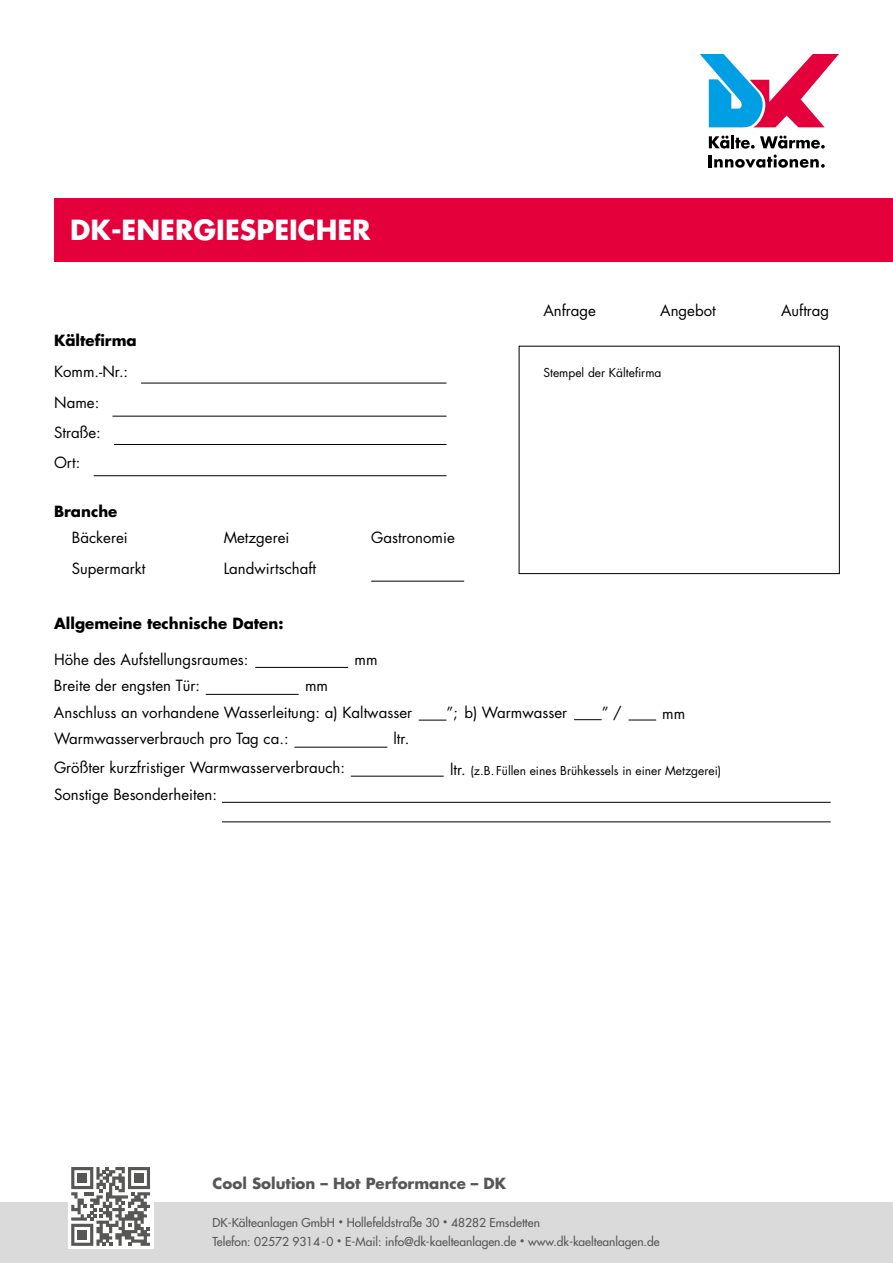
<style>
.page{position:relative;width:893px;height:1263px;background:#fff}
.page>*{position:absolute;margin:0;border:0;box-sizing:border-box;transform-origin:0 0}
.t1{font:700 27px "Futura";color:#fff}
.t2{font:15px/30.5px "Futura";color:#000}
.t3{font:700 15px "Futura";color:#000}
.t4{font:700 15px "Futura";color:#575756}
.t5{font:12px/18.8px "Futura";color:#575756}
.t6{font:12px "Futura";color:#000}
.s1{font-size:15px}
</style>
<div class="page">
<div style="left:54px;top:198px;width:839px;height:63px;background:#e4003a"></div>
<div style="left:0;top:1203px;width:893px;height:60px;background:#dadada"></div>
<div style="left:68px;top:1164px;width:85px;height:85px;background:#fff"></div>
<svg style="left:71px;top:1167px;width:79px;height:79px"></svg>
<svg style="left:700px;top:54px;width:139px;height:74px"></svg>
<svg style="left:709px;top:135px;width:116px;height:33px"></svg>
<hr style="left:371px;top:581px;width:93px;height:1px;background:#000">
<hr style="left:255px;top:667px;width:93px;height:1px;background:#000">
<svg style="left:419px;top:720px;width:27px;height:1px"></svg>
<svg style="left:574px;top:719px;width:28px;height:1px"></svg>
<svg style="left:628px;top:720px;width:28px;height:1px"></svg>
<hr style="left:294px;top:747px;width:93px;height:1px;background:#000">
<hr style="left:206px;top:694px;width:93px;height:1px;background:#000">
<hr style="left:351px;top:776px;width:93px;height:1px;background:#000">
<hr style="left:222px;top:802px;width:609px;height:1px;background:#000">
<hr style="left:222px;top:821px;width:609px;height:1px;background:#000">
<hr style="left:141px;top:383px;width:305px;height:1px;background:#000">
<hr style="left:112px;top:416px;width:334px;height:1px;background:#000">
<hr style="left:114px;top:444px;width:332px;height:1px;background:#000">
<hr style="left:94px;top:475px;width:352px;height:1px;background:#000">
<div style="left:519px;top:346px;width:321px;height:228px;border:1px solid #000"></div>
<h1 class="t1" style="left:70px;top:212px;width:302px">DK-ENERGIESPEICHER</h1>
<p class="t3" style="left:54px;top:330px;width:84px">Kältefirma</p>
<p class="t2" style="left:54px;top:356px;width:76px">Komm.-Nr.:<br>Name:<br>Straße:<br>Ort:</p>
<p class="t3" style="left:54px;top:501px;width:65px">Branche</p>
<p class="t2" style="left:72px;top:522px;width:57px">Bäckerei</p>
<p class="t2" style="left:224px;top:522px;width:67px">Metzgerei</p>
<p class="t2" style="left:371px;top:522px;width:85px">Gastronomie</p>
<p class="t2" style="left:72px;top:553px;width:75px">Supermarkt</p>
<p class="t2" style="left:224px;top:553px;width:94px">Landwirtschaft</p>
<p class="t3" style="left:54px;top:613px;width:231px">Allgemeine technische Daten:</p>
<p class="t2" style="left:54px;top:644px;width:196px">Höhe des Aufstellungsraumes:</p>
<p class="t2" style="left:355px;top:644px;width:25px">mm</p>
<p class="t2" style="left:543px;top:295px;width:54px">Anfrage</p>
<p class="t2" style="left:660px;top:295px;width:57px">Angebot</p>
<p class="t2" style="left:781px;top:295px;width:50px">Auftrag</p>
<p class="t6" style="left:543px;top:364px;width:120px">Stempel der Kältefirma</p>
<p class="t2" style="left:54px;top:670px;width:148px">Breite der engsten Tür:</p>
<p class="t2" style="left:54px;top:672px;width:360px;line-height:26.7px;text-indent:251px">mm<br>Anschluss an vorhandene Wasserleitung: a) Kaltwasser</p>
<p class="t2" style="left:446px;top:697px;width:122px">”; b) Warmwasser</p>
<p class="t2" style="left:602px;top:697px;width:22px">” /</p>
<p class="t2" style="left:662px;top:698px;width:25px">mm</p>
<p class="t2" style="left:54px;top:723px;width:236px">Warmwasserverbrauch pro Tag ca.:</p>
<p class="t2" style="left:394px;top:723px;width:17px">ltr.</p>
<p class="t2" style="left:54px;top:752px;width:293px">Größter kurzfristiger Warmwasserverbrauch:</p>
<p class="t6" style="left:450px;top:762px;width:273px"><span class="s1">ltr.</span> (z.B.Füllen eines Brühkessels in einer Metzgerei)</p>
<p class="t2" style="left:54px;top:779px;width:165px">Sonstige Besonderheiten:</p>
<p class="t4" style="left:213px;top:1173px;width:295px">Cool Solution – Hot Performance – DK</p>
<p class="t5" style="left:213px;top:1213px;width:448px">DK-Kälteanlagen GmbH <sup>•</sup> Hollefeldstraße 30 <sup>•</sup> 48282 Emsdetten<br>Telefon: 02572 9314-0 <sup>•</sup> E-Mail: info@dk-kaelteanlagen.de <sup>•</sup> www.dk-kaelteanlagen.de</p>
</div>
